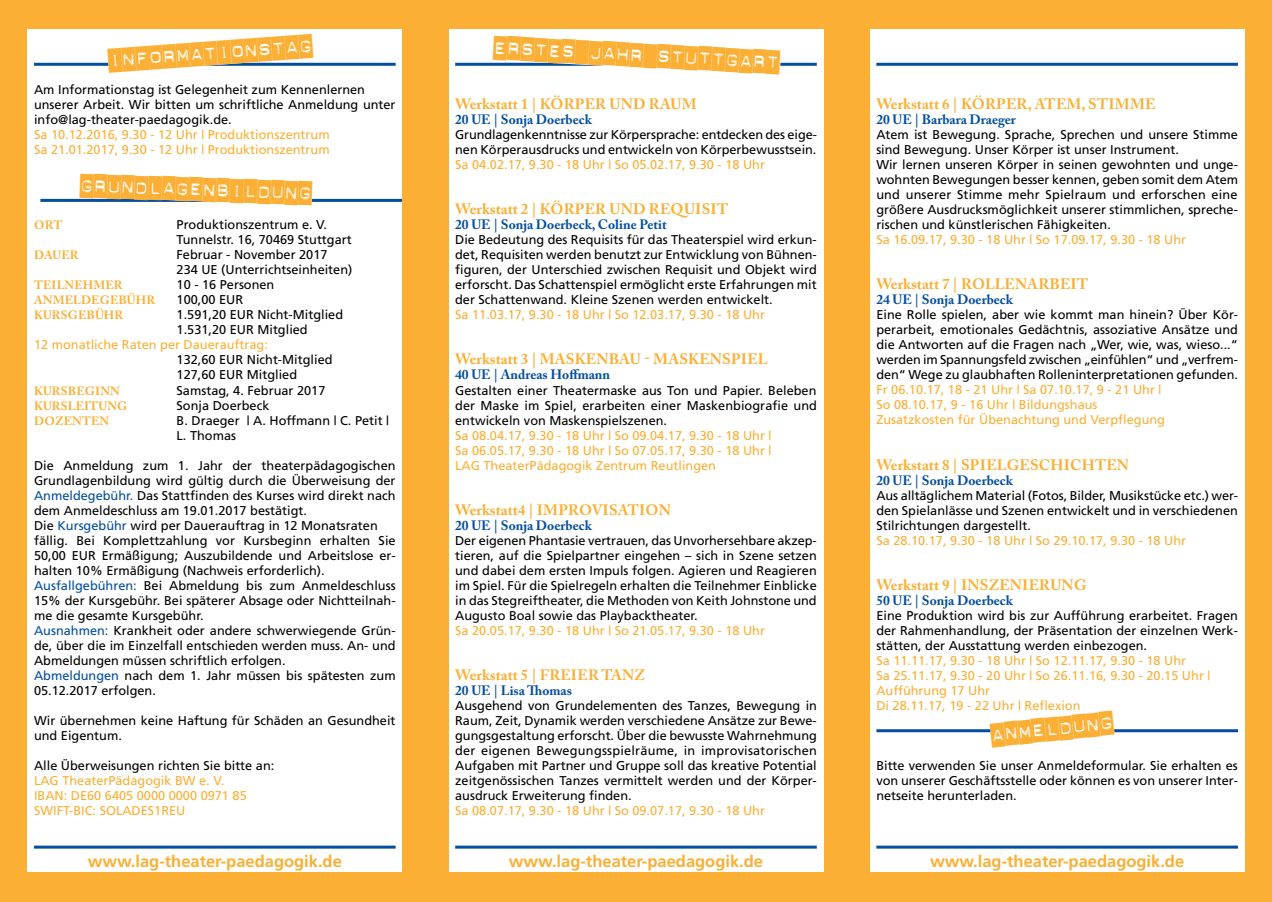
<style>
.page{position:relative;width:1272px;height:902px;background:#fff}
.page>*{position:absolute;margin:0;border:0;box-sizing:border-box;transform-origin:0 0}
.t1{font:24px "Dynamoe";color:#fbaf34}
.t2{font:700 16.5px "Frutiger";color:#fbaf34}
.t3{font:700 15px "Adobe Caslon Pro";letter-spacing:.015em;color:#fbaf34}
.t4{font:700 13.5px "Adobe Caslon Pro";color:#034ea2}
.t5{font:12.75px/15px "Frutiger";color:#000}
.t6{font:12.75px/15px "Frutiger";color:#fbaf34}
.t7{font:700 12px "Adobe Caslon Pro";letter-spacing:.015em;color:#fbaf34}
.s1{color:#034ea2}
</style>
<div class="page">
<div style="left:0;top:0;width:1271px;height:901px;background:#fbaf34"></div>
<div style="left:28px;top:30px;width:374px;height:842px;background:#fff"></div>
<div style="left:449px;top:30px;width:374px;height:842px;background:#fff"></div>
<div style="left:870px;top:30px;width:374px;height:842px;background:#fff"></div>
<hr style="left:34px;top:845px;width:361px;height:3px;background:#034ea2">
<hr style="left:455px;top:845px;width:361px;height:3px;background:#034ea2">
<hr style="left:876px;top:729px;width:361px;height:3px;background:#034ea2">
<hr style="left:876px;top:845px;width:361px;height:3px;background:#034ea2">
<hr style="left:455px;top:63px;width:361px;height:3px;background:#034ea2">
<hr style="left:876px;top:63px;width:361px;height:3px;background:#034ea2">
<hr style="left:34px;top:63px;width:361px;height:3px;background:#034ea2">
<hr style="left:40px;top:199px;width:362px;height:3px;background:#034ea2">
<svg style="left:493px;top:62px;width:288px;height:4px"></svg>
<svg style="left:107px;top:62px;width:206px;height:4px"></svg>
<svg style="left:80px;top:198px;width:232px;height:4px"></svg>
<svg style="left:989px;top:729px;width:125px;height:4px"></svg>
<h1 class="t1" style="left:107px;top:49px;width:206px;rotate:-4deg">informationstag</h1>
<h1 class="t1" style="left:494px;top:36px;width:288px;rotate:3deg">erstes jahr stuttgart</h1>
<p class="t5" style="left:34px;top:82px;width:363px">Am Informationstag ist Gelegenheit zum Kennenlernen unserer Arbeit. Wir bitten um schriftliche Anmeldung unter info@lag-theater-paedagogik.de.</p>
<p class="t6" style="left:34px;top:127px;width:297px">Sa 10.12.2016, 9.30 - 12 Uhr | Produktionszentrum<br>Sa 21.01.2017, 9.30 - 12 Uhr | Produktionszentrum</p>
<p class="t3" style="left:455px;top:95px;width:243px">Werkstatt 1 | Körper und Raum</p>
<p class="t4" style="left:455px;top:112px;width:139px">20 UE | Sonja Doerbeck</p>
<p class="t5" style="left:455px;top:127px;width:363px">Grundlagenkenntnisse zur Körpersprache: entdecken des eige&shy;nen Körperausdrucks und entwickeln von Körperbewusstsein.</p>
<p class="t6" style="left:455px;top:157px;width:311px">Sa 04.02.17, 9.30 - 18 Uhr | So 05.02.17, 9.30 - 18 Uhr</p>
<p class="t3" style="left:455px;top:200px;width:274px">Werkstatt 2 | Körper und Requisit</p>
<p class="t4" style="left:455px;top:217px;width:213px">20 UE | Sonja Doerbeck, Coline Petit</p>
<p class="t5" style="left:455px;top:232px;width:363px;text-align:justify">Die Bedeutung des Requisits für das Theaterspiel wird erkun&shy;det, Requisiten werden benutzt zur Entwicklung von Bühnen&shy;figuren, der Unterschied zwischen Requisit und Objekt wird erforscht. Das Schattenspiel ermöglicht erste Erfahrungen mit der Schattenwand. Kleine Szenen werden entwickelt.</p>
<p class="t6" style="left:455px;top:307px;width:311px">Sa 11.03.17, 9.30 - 18 Uhr | So 12.03.17, 9.30 - 18 Uhr</p>
<p class="t3" style="left:455px;top:350px;width:314px">Werkstatt 3 | Maskenbau - maskenspiel</p>
<p class="t4" style="left:455px;top:367px;width:156px">40 UE | Andreas Hoffmann</p>
<p class="t5" style="left:455px;top:382px;width:363px;text-align:justify">Gestalten einer Theatermaske aus Ton und Papier. Beleben der Maske im Spiel, erarbeiten einer Maskenbiografie und entwickeln von Maskenspielszenen.</p>
<p class="t6" style="left:455px;top:427px;width:318px;text-align:justify">Sa 08.04.17, 9.30 - 18 Uhr | So 09.04.17, 9.30 - 18 Uhr | Sa 06.05.17, 9.30 - 18 Uhr | So 07.05.17, 9.30 - 18 Uhr | LAG TheaterPädagogik Zentrum Reutlingen</p>
<p class="t3" style="left:455px;top:500px;width:217px">Werkstatt4 | Improvisation</p>
<p class="t4" style="left:455px;top:517px;width:139px">20 UE | Sonja Doerbeck</p>
<p class="t5" style="left:455px;top:532px;width:363px;text-align:justify">Der eigenen Phantasie vertrauen, das Unvorhersehbare akzep&shy;tieren, auf die Spielpartner eingehen – sich in Szene setzen und dabei dem ersten Impuls folgen. Agieren und Reagieren im Spiel. Für die Spielregeln erhalten die Teilnehmer Einblicke in das Stegreiftheater, die Methoden von Keith Johnstone und Augusto Boal sowie das Playbacktheater.</p>
<p class="t6" style="left:455px;top:622px;width:311px">Sa 20.05.17, 9.30 - 18 Uhr | So 21.05.17, 9.30 - 18 Uhr</p>
<p class="t3" style="left:455px;top:665px;width:188px">Werkstatt 5 | Freier Tanz</p>
<p class="t4" style="left:455px;top:682px;width:118px">20 UE | Lisa Thomas</p>
<p class="t5" style="left:455px;top:697px;width:363px;text-align:justify">Ausgehend von Grundelementen des Tanzes, Bewegung in Raum, Zeit, Dynamik werden verschiedene Ansätze zur Bewe&shy;gungsgestaltung erforscht. Über die bewusste Wahrnehmung der eigenen Bewegungsspielräume, in improvisatorischen Aufgaben mit Partner und Gruppe soll das kreative Potential zeitgenössischen Tanzes vermittelt werden und der Körper&shy;ausdruck Erweiterung finden.</p>
<p class="t6" style="left:455px;top:802px;width:311px">Sa 08.07.17, 9.30 - 18 Uhr | So 09.07.17, 9.30 - 18 Uhr</p>
<p class="t3" style="left:876px;top:95px;width:281px">Werkstatt 6 | Körper, Atem, Stimme</p>
<p class="t4" style="left:876px;top:112px;width:141px">20 UE | Barbara Draeger</p>
<p class="t5" style="left:876px;top:127px;width:363px">Atem ist Bewegung. Sprache, Sprechen und unsere Stimme sind Bewegung. Unser Körper ist unser Instrument.<br>Wir lernen unseren Körper in seinen gewohnten und unge&shy;wohnten Bewegungen besser kennen, geben somit dem Atem und unserer Stimme mehr Spielraum und erforschen eine größere Ausdrucksmöglichkeit unserer stimmlichen, spreche&shy;rischen und künstlerischen Fähigkeiten.</p>
<p class="t6" style="left:876px;top:232px;width:311px">Sa 16.09.17, 9.30 - 18 Uhr | So 17.09.17, 9.30 - 18 Uhr</p>
<p class="t3" style="left:876px;top:275px;width:213px">Werkstatt 7 | Rollenarbeit</p>
<p class="t4" style="left:876px;top:292px;width:139px">24 UE | Sonja Doerbeck</p>
<p class="t5" style="left:876px;top:307px;width:363px;text-align:justify">Eine Rolle spielen, aber wie kommt man hinein? Über Kör&shy;perarbeit, emotionales Gedächtnis, assoziative Ansätze und die Antworten auf die Fragen nach „Wer, wie, was, wieso...“ werden im Spannungsfeld zwischen „einfühlen“ und „verfrem&shy;den“ Wege zu glaubhaften Rolleninterpretationen gefunden.</p>
<p class="t6" style="left:876px;top:382px;width:290px">Fr 06.10.17, 18 - 21 Uhr | Sa 07.10.17, 9 - 21 Uhr |<br>So 08.10.17, 9 - 16 Uhr | Bildungshaus<br>Zusatzkosten für Übenachtung und Verpflegung</p>
<p class="t3" style="left:876px;top:455px;width:254px">Werkstatt 8 | Sp ielgeschichten</p>
<p class="t4" style="left:876px;top:472px;width:139px">20 UE | Sonja Doerbeck</p>
<p class="t5" style="left:876px;top:487px;width:363px;text-align:justify">Aus alltäglichem Material (Fotos, Bilder, Musikstücke etc.) wer&shy;den Spielanlässe und Szenen entwickelt und in verschiedenen Stilrichtungen dargestellt.</p>
<p class="t6" style="left:876px;top:532px;width:311px">Sa 28.10.17, 9.30 - 18 Uhr | So 29.10.17, 9.30 - 18 Uhr</p>
<p class="t3" style="left:876px;top:575px;width:212px">Werkstatt 9 | Inszenierung</p>
<p class="t4" style="left:876px;top:592px;width:139px">50 UE | Sonja Doerbeck</p>
<p class="t5" style="left:876px;top:607px;width:363px;text-align:justify">Eine Produktion wird bis zur Aufführung erarbeitet. Fragen der Rahmenhandlung, der Präsentation der einzelnen Werk&shy;stätten, der Ausstattung werden einbezogen.</p>
<p class="t6" style="left:876px;top:652px;width:335px">Sa 11.11.17, 9.30 - 18 Uhr | So 12.11.17, 9.30 - 18 Uhr<br>Sa 25.11.17, 9.30 - 20 Uhr | So 26.11.16, 9.30 - 20.15 Uhr | Aufführung 17 Uhr<br>Di 28.11.17, 19 - 22 Uhr | Reflexion</p>
<h1 class="t1" style="left:81px;top:173px;width:233px;rotate:2deg">grundlagenbildung</h1>
<p class="t7" style="left:34px;top:218px;width:30px">Ort</p>
<p class="t5" style="left:177px;top:217px;width:177px">Produktionszentrum e. V.<br>Tunnelstr. 16, 70469 Stuttgart</p>
<p class="t7" style="left:34px;top:248px;width:46px">Dauer</p>
<p class="t5" style="left:177px;top:247px;width:177px">Februar - November 2017<br>234 UE (Unterrichtseinheiten)</p>
<p class="t7" style="left:34px;top:278px;width:90px">Teilnehmer</p>
<p class="t5" style="left:177px;top:277px;width:99px">10 - 16 Personen</p>
<p class="t7" style="left:34px;top:293px;width:123px">Anmeldegebühr</p>
<p class="t5" style="left:177px;top:292px;width:68px">100,00 EUR</p>
<p class="t7" style="left:34px;top:308px;width:91px">Kursgebühr</p>
<p class="t5" style="left:177px;top:307px;width:168px">1.591,20 EUR N icht-Mitglied<br>1.531,20 EUR Mitglied</p>
<p class="t6" style="left:34px;top:337px;width:235px">12 monatliche Raten per Dauerauftrag:</p>
<p class="t5" style="left:177px;top:352px;width:157px">132,60 EUR N icht-Mitglied<br>127,60 EUR Mitglied</p>
<p class="t7" style="left:34px;top:383px;width:87px">Kursbeginn</p>
<p class="t5" style="left:177px;top:382px;width:150px">Samstag, 4. Februar 2017</p>
<p class="t7" style="left:34px;top:398px;width:95px">Kursleitung</p>
<p class="t5" style="left:177px;top:397px;width:94px">Sonja Doerbeck</p>
<p class="t7" style="left:34px;top:413px;width:77px">Dozenten</p>
<p class="t5" style="left:177px;top:412px;width:214px">B. Draeger | A. Hoffmann | C. Petit |<br>L. Thomas</p>
<p class="t5" style="left:34px;top:457px;width:363px">Die Anmeldung zum 1. Jahr der theaterpädagogischen Grundlagenbildung wird gültig durch die Überweisung der <span class="s1">Anmeldegebühr.</span> Das Stattfinden des Kurses wird direkt nach dem Anmeldeschluss am 19.01.2017 bestätigt.<br>Die <span class="s1">Kursgebühr</span> wird per Dauerauftrag in 12 Monatsraten fällig. Bei Komplettzahlung vor Kursbeginn erhalten Sie 50,00 EUR Ermäßigung; Auszubildende und Arbeitslose er&shy;halten 10% Ermäßigung (Nachweis erforderlich).<br><span class="s1">Ausfallgebühren:</span> Bei Abmeldung bis zum Anmeldeschluss 15% der Kursgebühr. Bei späterer Absage oder N ichtteilnah&shy;me die gesamte Kursgebühr.<br><span class="s1">Ausnahmen:</span> Krankheit oder andere schwerwiegende Grün&shy;de, über die im Einzelfall entschieden werden muss. An- und Abmeldungen müssen schriftlich erfolgen.<br><span class="s1">Abmeldungen</span> nach dem 1. Jahr müssen bis spätesten zum 05.12.2017 erfolgen.</p>
<p class="t5" style="left:34px;top:712px;width:363px">Wir übernehmen keine Haftung für Schäden an Gesundheit und Eigentum.</p>
<p class="t5" style="left:34px;top:757px;width:242px">Alle Überweisungen richten Sie bitte an:</p>
<p class="t6" style="left:34px;top:772px;width:214px">LAG TheaterPädagogik BW e. V.<br>IBAN : DE60 6405 0000 0000 0971 85<br>SWIFT-BIC: SOLADES1REU</p>
<p class="t2" style="left:88px;top:851px;width:256px">www.lag-theater-paedagogik.de</p>
<p class="t2" style="left:509px;top:851px;width:256px">www.lag-theater-paedagogik.de</p>
<p class="t2" style="left:930px;top:851px;width:256px">www.lag-theater-paedagogik.de</p>
<h1 class="t1" style="left:989px;top:723px;width:124px;rotate:-6deg">anmeldung</h1>
<p class="t5" style="left:876px;top:757px;width:363px;text-align:justify">Bitte verwenden Sie unser Anmeldeformular. Sie erhalten es von unserer Geschäftsstelle oder können es von unserer Inter&shy;netseite herunterladen.</p>
</div>
